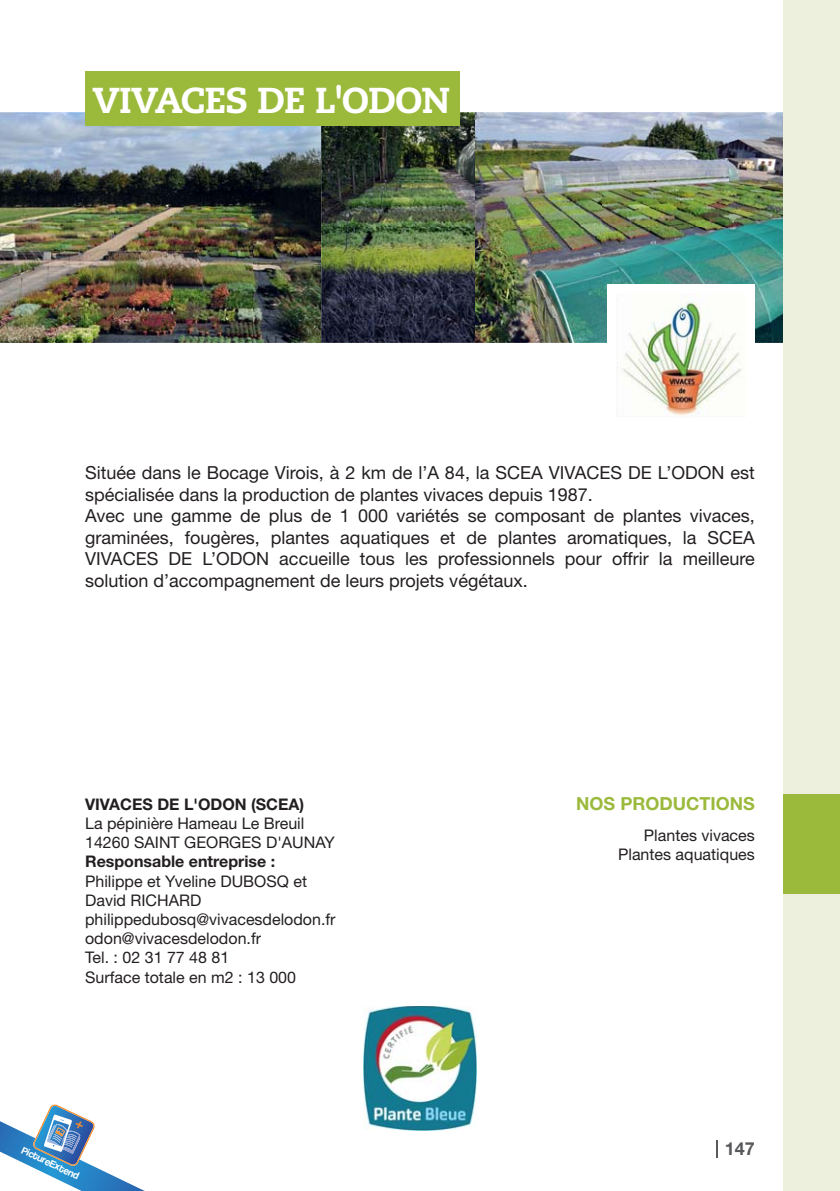
<style>
.page{position:relative;width:840px;height:1191px;background:#fff}
.page>*{position:absolute;margin:0;border:0;box-sizing:border-box;transform-origin:0 0}
.t1{font:800 36px "Caecilia LT Std";letter-spacing:-.02em;color:#fff}
.t2{font:18px/21.6px "Helvetica Neue LT Std";color:#231f20}
.t3{font:700 18px "Helvetica Neue LT Std";color:#9bba3c}
.t4{font:700 18px "Helvetica Neue LT Std";color:#58595b}
.t5{font:16px/19.2px "Helvetica Neue LT Std";color:#231f20}
.t6{font:700 16px "Helvetica Neue LT Std";color:#231f20}
.t7{font:10.6px "Coolvetica Rg";color:#fff}
</style>
<div class="page">
<img style="left:363px;top:1006px;width:113px;height:124px">
<img style="left:0;top:113px;width:782px;height:229px">
<div style="left:607px;top:284px;width:147px;height:142px;background:#fff"></div>
<img style="left:617px;top:293px;width:125px;height:123px">
<div style="left:85px;top:72px;width:374px;height:54px;background:#9bba3c"></div>
<div style="left:782px;top:0;width:57px;height:1191px;background:#edf0dc"></div>
<div style="left:782px;top:794px;width:57px;height:99px;background:#9bba3c"></div>
<svg style="left:0;top:1104px;width:145px;height:87px"></svg>
<h1 class="t1" style="left:92px;top:79px;width:359px">VIVACES DE L'ODON</h1>
<p class="t2" style="left:85px;top:464px;width:670px">Située dans le Bocage Virois, à 2 km de l’A 84, la SCEA VIVACES DE L’ODON est spécialisée dans la production de plantes vivaces depuis 1987.<br>Avec une gamme de plus de 1 000 variétés se composant de plantes vivaces, graminées, fougères, plantes aquatiques et de plantes aromatiques, la SCEA VIVACES DE L’ODON accueille tous les professionnels pour offrir la meilleure solution d’accompagnement de leurs projets végétaux.</p>
<p class="t6" style="left:85px;top:794px;width:220px">VIVACES DE L'ODON (SCEA)</p>
<p class="t5" style="left:85px;top:815px;width:251px">La pépinière Hameau Le Breuil<br>14260 SAINT GEORGES D'AUNAY</p>
<p class="t6" style="left:85px;top:852px;width:191px">Responsable entreprise :</p>
<p class="t5" style="left:85px;top:873px;width:252px">Philippe et Yveline DUBOSQ et<br>David RICHARD philippedubosq@vivacesdelodon.fr odon@vivacesdelodon.fr<br>Tel. : 02 31 77 48 81<br>Surface totale en m2 : 13 000</p>
<p class="t7" style="left:25px;top:1144px;width:64px;rotate:25deg">PictureExtend</p>
<p class="t3" style="left:576px;top:793px;width:180px">NOS PRODUCTIONS</p>
<p class="t5" style="left:617px;top:827px;width:138px;text-align:right">Plantes vivaces<br>Plantes aquatiques</p>
<p class="t4" style="left:724px;top:1138px;width:32px">147</p>
</div>
